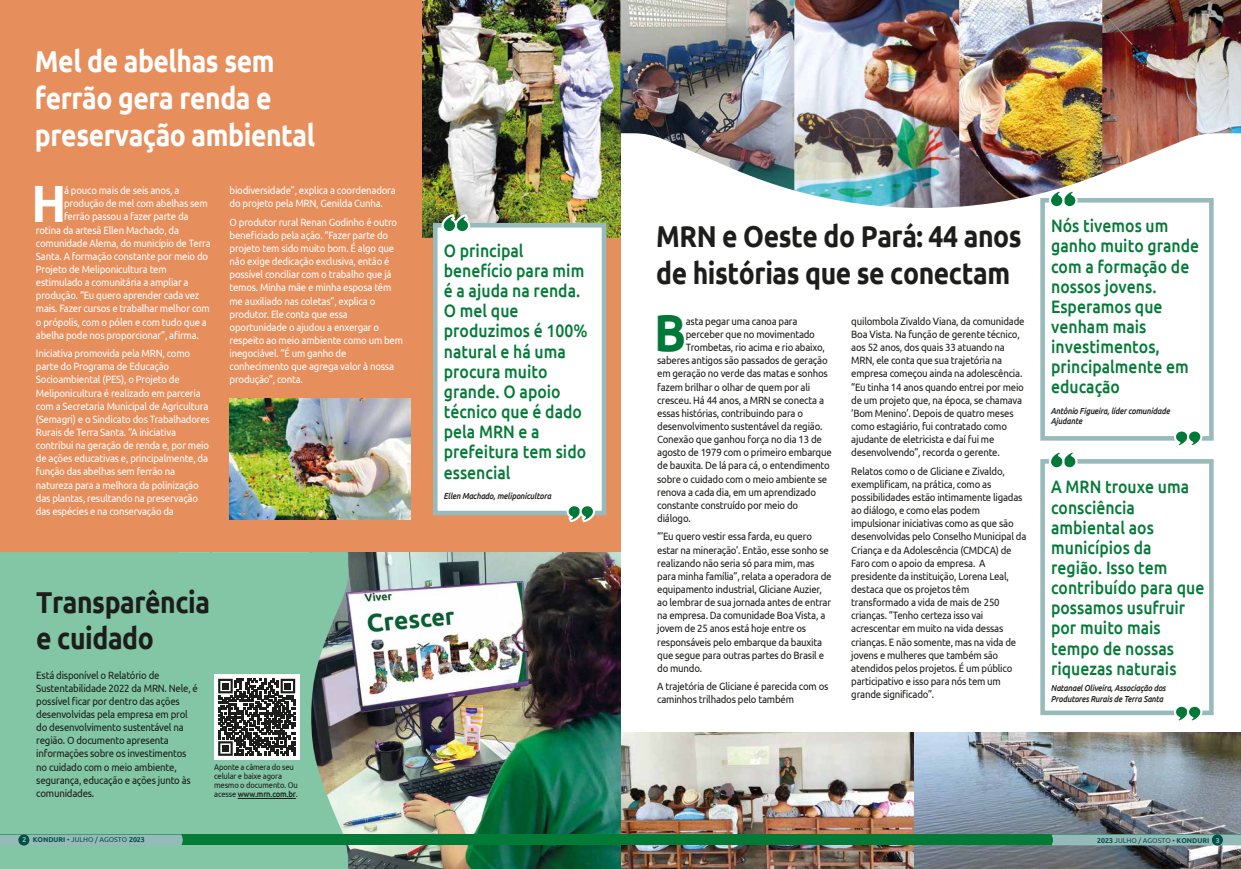
<style>
.page{position:relative;width:1241px;height:869px;background:#fff}
.page>*{position:absolute;margin:0;border:0;box-sizing:border-box;transform-origin:0 0}
.t1{font:700 52.41px "Ubuntu";color:#fff;scale:.91 1}
.t2{font:700 52.41px "Ubuntu";color:#007938;scale:.91 1}
.t3{font:700 30.19px/36.8px "Ubuntu";letter-spacing:-.015em;color:#1d1d1b;scale:.88 1}
.t4{font:700 30.19px/36.8px "Ubuntu";letter-spacing:-.015em;color:#fff;scale:.88 1}
.t5{font:500 17.94px/20.1px "Ubuntu";color:#047a37;scale:.88 1}
.t6{font:10.59px/13.1px "Ubuntu";letter-spacing:-.02em;color:#1d1d1b;scale:.91 1}
.t7{font:10.59px/13.1px "Ubuntu";letter-spacing:-.02em;color:#fff;scale:.91 1}
.t8{font:italic 500 8.66px/10.5px "Ubuntu";letter-spacing:-.02em;color:#1d1d1b;scale:.91 1}
.t9{font:8.4px/9.1px "Ubuntu";letter-spacing:-.02em;color:#1d1d1b;scale:.91 1}
.t10{font:7px "Ubuntu";color:#005045}
.s1{font-weight:500}
.s2{font-weight:700;color:#96b9ba}
.s3{font-weight:700}
</style>
<div class="page">
<div style="left:0;top:0;width:620px;height:868px;background:#e78e5d"></div>
<img style="left:348px;top:552px;width:272px;height:316px">
<div style="left:0;top:552px;width:348px;height:316px;background:#82c6a6"></div>
<div style="left:1040px;top:459px;width:173px;height:255px;background:#fff;border:5px solid #97babb"></div>
<svg style="left:1048px;top:452px;width:29px;height:16px"></svg>
<svg style="left:1173px;top:706px;width:29px;height:15px"></svg>
<img style="left:422px;top:0;width:198px;height:238px">
<div style="left:433px;top:223px;width:173px;height:292px;background:#fff;border:5px solid #97babb"></div>
<svg style="left:441px;top:214px;width:29px;height:18px"></svg>
<svg style="left:566px;top:506px;width:29px;height:16px"></svg>
<img style="left:229px;top:398px;width:181px;height:120px">
<img style="left:620px;top:0;width:174px;height:190px">
<img style="left:794px;top:0;width:165px;height:208px">
<img style="left:959px;top:0;width:145px;height:206px">
<img style="left:1101px;top:0;width:139px;height:173px">
<div style="left:1040px;top:198px;width:173px;height:242px;background:#fff;border:5px solid #97babb"></div>
<svg style="left:1048px;top:189px;width:29px;height:18px"></svg>
<svg style="left:1173px;top:431px;width:29px;height:15px"></svg>
<img style="left:621px;top:732px;width:293px;height:136px">
<img style="left:914px;top:732px;width:326px;height:136px">
<div style="left:0;top:834px;width:1240px;height:11px;background:#047a37"></div>
<svg style="left:1051px;top:834px;width:189px;height:11px"></svg>
<svg style="left:0;top:834px;width:183px;height:11px"></svg>
<div style="left:18px;top:834px;width:11px;height:11px;background:#005045;border-radius:50%"></div>
<div style="left:1211px;top:834px;width:11px;height:11px;background:#005045;border-radius:50%"></div>
<hr style="left:238px;top:797px;width:58px;height:1px;background:#1d1d1b">
<div style="left:214px;top:674px;width:85px;height:85px;background:#fff"></div>
<svg style="left:218px;top:678px;width:77px;height:77px"></svg>
<h2 class="t4" style="left:35px;top:43px;width:320px">Mel de abelhas sem ferrão gera renda e preservação ambiental</h2>
<h1 class="t1" style="left:31px;top:171px;width:40px">H</h1>
<p class="t7" style="left:64px;top:183px;width:128px">á pouco mais de seis anos, a</p>
<p class="t7" style="left:64px;top:196px;width:159px">produção de mel com abelhas sem</p>
<p class="t7" style="left:64px;top:210px;width:138px">ferrão passou a fazer parte da</p>
<p class="t7" style="left:36px;top:223px;width:159px">rotina da artesã Ellen Machado, da</p>
<p class="t7" style="left:36px;top:236px;width:193px">comunidade Alema, do município de Terra</p>
<p class="t7" style="left:36px;top:249px;width:191px">Santa. A formação constante por meio do</p>
<p class="t7" style="left:36px;top:262px;width:145px">Projeto de Meliponicultura tem</p>
<p class="t7" style="left:36px;top:275px;width:169px">estimulado a comunitária a ampliar a</p>
<p class="t7" style="left:36px;top:288px;width:181px">produção. “Eu quero aprender cada vez</p>
<p class="t7" style="left:36px;top:301px;width:193px">mais. Fazer cursos e trabalhar melhor com</p>
<p class="t7" style="left:36px;top:315px;width:189px">o própolis, com o pólen e com tudo que a</p>
<p class="t7" style="left:36px;top:328px;width:180px">abelha pode nos proporcionar”, afirma.</p>
<p class="t7" style="left:36px;top:346px;width:192px">Iniciativa promovida pela MRN, como parte do Programa de Educação Socioambiental (PES), o Projeto de Meliponicultura é realizado em parceria com a Secretaria Municipal de Agricultura (Semagri) e o Sindicato dos Trabalhadores Rurais de Terra Santa. “A iniciativa contribui na geração de renda e, por meio de ações educativas e, principalmente, da função das abelhas sem ferrão na natureza para a melhora da polinização das plantas, resultando na preservação das espécies e na conservação da</p>
<p class="t7" style="left:229px;top:183px;width:184px">biodiversidade”, explica a coordenadora do projeto pela MRN, Genilda Cunha.</p>
<p class="t7" style="left:229px;top:215px;width:192px">O produtor rural Renan Godinho é outro beneficiado pela ação. “Fazer parte do projeto tem sido muito bom. É algo que não exige dedicação exclusiva, então é possível conciliar com o trabalho que já temos. Minha mãe e minha esposa têm me auxiliado nas coletas”, explica o produtor. Ele conta que essa oportunidade o ajudou a enxergar o respeito ao meio ambiente como um bem inegociável. “É um ganho de conhecimento que agrega valor à nossa produção”, conta.</p>
<h2 class="t3" style="left:36px;top:582px;width:199px">Transparência e cuidado</h2>
<p class="t6" style="left:36px;top:667px;width:179px">Está disponível o Relatório de<br>Sustentabilidade 2022 da MRN. Nele, é possível ficar por dentro das ações desenvolvidas pela empresa em prol do desenvolvimento sustentável na região. O documento apresenta informações sobre os investimentos no cuidado com o meio ambiente, segurança, educação e ações junto às comunidades.</p>
<p class="t9" style="left:214px;top:761px;width:93px">Aponte a câmera do seu celular e baixe agora mesmo o documento. Ou acesse <span class="s1">www.mrn.com.br</span>.</p>
<h3 class="t5" style="left:443px;top:240px;width:165px">O principal benefício para mim é a ajuda na renda.<br>O mel que produzimos é 100% natural e há uma procura muito grande. O apoio técnico que é dado pela MRN e a prefeitura tem sido essencial</h3>
<p class="t8" style="left:443px;top:490px;width:120px">Ellen Machado, meliponicultora</p>
<h2 class="t3" style="left:656px;top:217px;width:417px">MRN e Oeste do Pará: 44 anos de histórias que se conectam</h2>
<h1 class="t2" style="left:654px;top:301px;width:37px">B</h1>
<p class="t6" style="left:685px;top:314px;width:124px">asta pegar uma canoa para</p>
<p class="t6" style="left:685px;top:327px;width:143px">perceber que no movimentado</p>
<p class="t6" style="left:685px;top:340px;width:154px">Trombetas, rio acima e rio abaixo,</p>
<p class="t6" style="left:657px;top:353px;width:189px">saberes antigos são passados de geração</p>
<p class="t6" style="left:657px;top:366px;width:189px">em geração no verde das matas e sonhos</p>
<p class="t6" style="left:657px;top:380px;width:170px">fazem brilhar o olhar de quem por ali</p>
<p class="t6" style="left:657px;top:393px;width:185px">cresceu. Há 44 anos, a MRN se conecta a</p>
<p class="t6" style="left:657px;top:406px;width:162px">essas histórias, contribuindo para o</p>
<p class="t6" style="left:657px;top:419px;width:183px">desenvolvimento sustentável da região.</p>
<p class="t6" style="left:657px;top:432px;width:182px">Conexão que ganhou força no dia 13 de</p>
<p class="t6" style="left:657px;top:445px;width:193px">agosto de 1979 com o primeiro embarque</p>
<p class="t6" style="left:657px;top:458px;width:191px">de bauxita. De lá para cá, o entendimento</p>
<p class="t6" style="left:657px;top:471px;width:188px">sobre o cuidado com o meio ambiente se</p>
<p class="t6" style="left:657px;top:485px;width:176px">renova a cada dia, em um aprendizado</p>
<p class="t6" style="left:657px;top:498px;width:156px">constante construído por meio do</p>
<p class="t6" style="left:657px;top:511px;width:38px">diálogo.</p>
<p class="t6" style="left:657px;top:529px;width:193px">“’Eu quero vestir essa farda, eu quero estar na mineração’. Então, esse sonho se realizando não seria só para mim, mas para minha família”, relata a operadora de equipamento industrial, Gliciane Auzier, ao lembrar de sua jornada antes de entrar na empresa. Da comunidade Boa Vista, a jovem de 25 anos está hoje entre os responsáveis pelo embarque da bauxita que segue para outras partes do Brasil e do mundo.</p>
<p class="t6" style="left:657px;top:679px;width:190px">A trajetória de Gliciane é parecida com os caminhos trilhados pelo também</p>
<p class="t6" style="left:851px;top:314px;width:192px">quilombola Zivaldo Viana, da comunidade Boa Vista. Na função de gerente técnico, aos 52 anos, dos quais 33 atuando na MRN, ele conta que sua trajetória na empresa começou ainda na adolescência. “Eu tinha 14 anos quando entrei por meio de um projeto que, na época, se chamava ‘Bom Menino’. Depois de quatro meses como estagiário, fui contratado como ajudante de eletricista e daí fui me desenvolvendo”, recorda o gerente.</p>
<p class="t6" style="left:851px;top:464px;width:194px">Relatos como o de Gliciane e Zivaldo, exemplificam, na prática, como as possibilidades estão intimamente ligadas ao diálogo, e como elas podem impulsionar iniciativas como as que são desenvolvidas pelo Conselho Municipal da Criança e da Adolescência (CMDCA) de Faro com o apoio da empresa. A presidente da instituição, Lorena Leal, destaca que os projetos têm transformado a vida de mais de 250 crianças. “Tenho certeza isso vai acrescentar em muito na vida dessas crianças. E não somente, mas na vida de jovens e mulheres que também são atendidos pelos projetos. É um público participativo e isso para nós tem um grande significado”.</p>
<h3 class="t5" style="left:1050px;top:215px;width:170px">Nós tivemos um ganho muito grande com a formação de nossos jovens.<br>Esperamos que venham mais investimentos, principalmente em educação</h3>
<p class="t8" style="left:1050px;top:405px;width:132px">Antônio Figueira, líder comunidade<br>Ajudante</p>
<h3 class="t5" style="left:1050px;top:476px;width:176px">A MRN trouxe uma consciência ambiental aos municípios da região. Isso tem contribuído para que possamos usufruir por muito mais tempo de nossas riquezas naturais</h3>
<p class="t8" style="left:1050px;top:682px;width:128px">Natanael Oliveira, Associação dos<br>Produtores Rurais de Terra Santa</p>
<p class="t10" style="left:22px;top:835px;width:124px"><span class="s2">2</span> <span class="s3">KONDURI</span> • JULHO / AGOSTO <span class="s3">2023</span></p>
<p class="t10" style="left:1096px;top:835px;width:124px"><span class="s3">2023</span> JULHO / AGOSTO • <span class="s3">KONDURI</span> <span class="s2">3</span></p>
</div>
